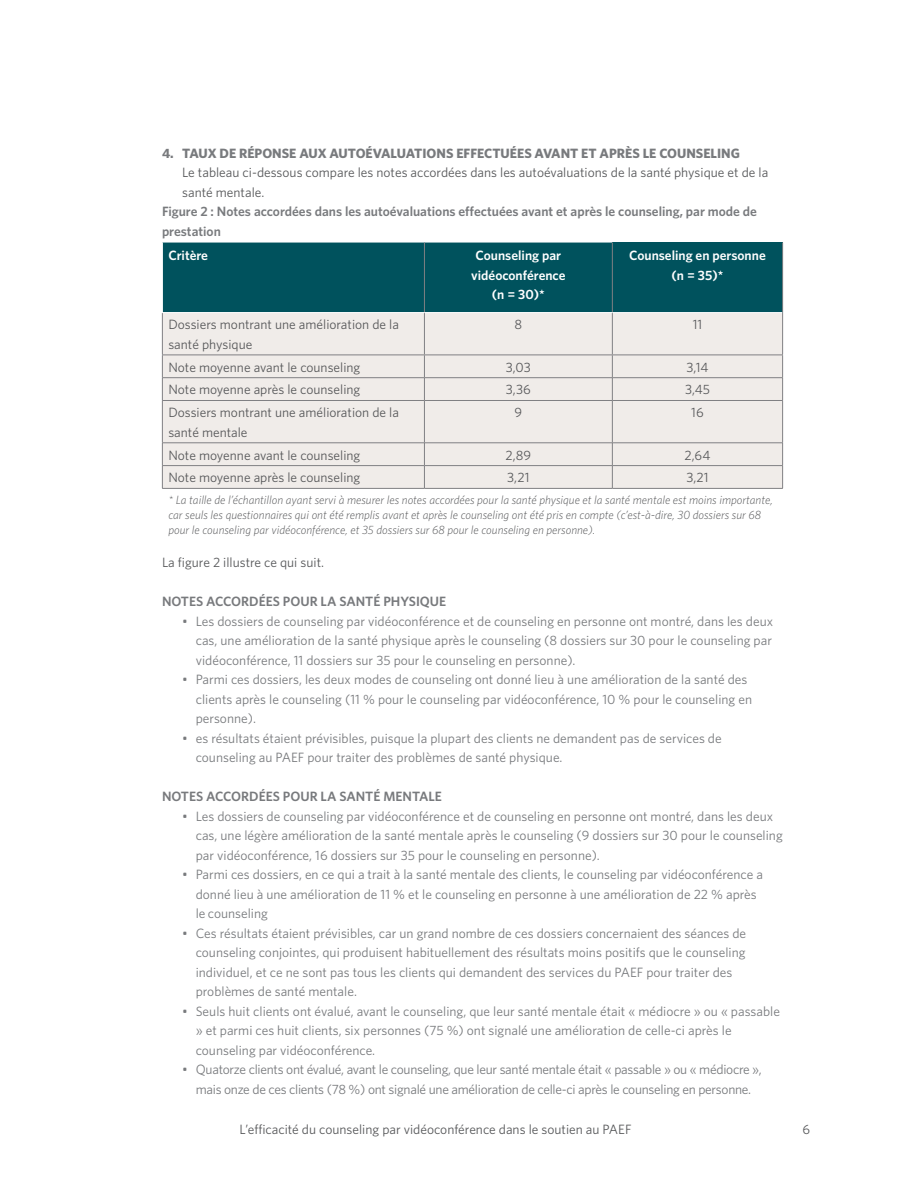
<style>
.page{position:relative;width:918px;height:1188px;background:#fff}
.page>*{position:absolute;margin:0;border:0;box-sizing:border-box;transform-origin:0 0}
.bullets{font:13.5px/19.5px "Whitney";color:#787a7d}
.numbers{font:13.5px/19.5px "Whitney";color:#57585a}
.MS_body_copy{font:13.5px/19.5px "Whitney";color:#57585a}
.bullets-2{font:13.5px/19.5px "Whitney";letter-spacing:-.02em;color:#787a7d;text-align:center}
.Subheading{font:600 13.5px/19.5px "Whitney";color:#787a7d}
.MS_body_copy-2{font:600 13.5px/19.5px "Whitney";color:#fff;text-align:center}
.MS_body_copy-3{font:italic 300 12px/15px "Whitney";color:#57585a}
.s1{font-weight:700;color:#787a7d}
</style>
<div class="page">
<div style="left:612px;top:243px;width:171px;height:70px;background:#00525d"></div>
<div style="left:613px;top:313px;width:169px;height:175px;background:#f0ece9"></div>
<hr style="left:782px;top:243px;width:1px;height:70px;background:#808083">
<hr style="left:782px;top:313px;width:1px;height:42px;background:#808083">
<hr style="left:612px;top:355px;width:171px;height:1px;background:#808083">
<hr style="left:612px;top:312px;width:170px;height:1px;background:#fff">
<hr style="left:612px;top:377px;width:171px;height:1px;background:#808083">
<svg style="left:782px;top:355px;width:1px;height:45px"></svg>
<hr style="left:612px;top:400px;width:171px;height:1px;background:#808083">
<hr style="left:782px;top:401px;width:1px;height:42px;background:#808083">
<hr style="left:612px;top:443px;width:171px;height:1px;background:#808083">
<svg style="left:162px;top:243px;width:451px;height:245px;background:#a9bebf"></svg>
<hr style="left:424px;top:465px;width:188px;height:1px;background:#808083">
<hr style="left:612px;top:465px;width:171px;height:1px;background:#808083">
<svg style="left:782px;top:444px;width:1px;height:44px"></svg>
<hr style="left:162px;top:488px;width:262px;height:1px;background:#808083">
<hr style="left:424px;top:488px;width:188px;height:1px;background:#808083">
<hr style="left:612px;top:488px;width:171px;height:1px;background:#808083">
<p class="numbers" style="left:182px;top:143px;width:588px;text-indent:-20px"><span class="s1">4. TAUX DE RÉPONSE AUX AUTOÉVALUATIONS EFFECTUÉES AVANT ET APRÈS LE COUNSELING<br></span>Le tableau ci-dessous compare les notes accordées dans les autoévaluations de la santé physique et de la santé mentale.</p>
<p class="Subheading" style="left:162px;top:201px;width:596px">Figure 2 : Notes accordées dans les autoévaluations effectuées avant et après le counseling, par mode de prestation</p>
<p class="MS_body_copy-2" style="left:168px;top:245px;width:41px">Critère</p>
<p class="MS_body_copy-2" style="left:471px;top:245px;width:96px">Counseling par vidéoconférence (n = 30)*</p>
<p class="MS_body_copy-2" style="left:629px;top:245px;width:138px">Counseling en personne (n = 35)*</p>
<p class="MS_body_copy" style="left:168px;top:315px;width:232px">Dossiers montrant une amélioration de la santé physique</p>
<p class="MS_body_copy" style="left:515px;top:315px;width:9px">8</p>
<p class="MS_body_copy" style="left:693px;top:315px;width:11px">11</p>
<p class="MS_body_copy" style="left:168px;top:357px;width:193px">Note moyenne avant le counseling</p>
<p class="MS_body_copy" style="left:506px;top:357px;width:27px">3,03</p>
<p class="MS_body_copy" style="left:686px;top:357px;width:24px">3,14</p>
<p class="MS_body_copy" style="left:168px;top:380px;width:193px">Note moyenne après le counseling</p>
<p class="MS_body_copy" style="left:506px;top:380px;width:26px">3,36</p>
<p class="MS_body_copy" style="left:685px;top:380px;width:26px">3,45</p>
<p class="MS_body_copy" style="left:168px;top:403px;width:232px">Dossiers montrant une amélioration de la santé mentale</p>
<p class="MS_body_copy" style="left:515px;top:403px;width:9px">9</p>
<p class="MS_body_copy" style="left:691px;top:403px;width:14px">16</p>
<p class="MS_body_copy" style="left:168px;top:445px;width:193px">Note moyenne avant le counseling</p>
<p class="MS_body_copy" style="left:506px;top:445px;width:27px">2,89</p>
<p class="MS_body_copy" style="left:685px;top:445px;width:27px">2,64</p>
<p class="MS_body_copy" style="left:168px;top:468px;width:193px">Note moyenne après le counseling</p>
<p class="MS_body_copy" style="left:507px;top:468px;width:24px">3,21</p>
<p class="MS_body_copy" style="left:686px;top:468px;width:24px">3,21</p>
<p class="MS_body_copy-3" style="left:168px;top:492px;width:606px">* La taille de l’échantillon ayant servi à mesurer les notes accordées pour la santé physique et la santé mentale est moins importante, car seuls les questionnaires qui ont été remplis avant et après le counseling ont été pris en compte (c’est-à-dire, 30 dossiers sur 68 pour le counseling par vidéoconférence, et 35 dossiers sur 68 pour le counseling en personne).</p>
<p class="numbers" style="left:162px;top:552px;width:164px">La figure 2 illustre ce qui suit.</p>
<p class="Subheading" style="left:162px;top:591px;width:286px">NOTES ACCORDÉES POUR LA SANTÉ PHYSIQUE</p>
<p class="bullets" style="left:196px;top:611px;width:579px;text-align:justify;text-indent:-14px">• Les dossiers de counseling par vidéoconférence et de counseling en personne ont montré, dans les deux cas, une amélioration de la santé physique après le counseling (8 dossiers sur 30 pour le counseling par vidéoconférence, 11 dossiers sur 35 pour le counseling en personne).</p>
<p class="bullets" style="left:196px;top:669px;width:558px;text-indent:-14px">• Parmi ces dossiers, les deux modes de counseling ont donné lieu à une amélioration de la santé des clients après le counseling (11 % pour le counseling par vidéoconférence, 10 % pour le counseling en personne).</p>
<p class="bullets" style="left:196px;top:728px;width:528px;text-indent:-14px">• es résultats étaient prévisibles, puisque la plupart des clients ne demandent pas de services de counseling au PAEF pour traiter des problèmes de santé physique.</p>
<p class="Subheading" style="left:162px;top:786px;width:281px">NOTES ACCORDÉES POUR LA SANTÉ MENTALE</p>
<p class="bullets" style="left:196px;top:806px;width:589px;text-indent:-14px">• Les dossiers de counseling par vidéoconférence et de counseling en personne ont montré, dans les deux cas, une légère amélioration de la santé mentale après le counseling (9 dossiers sur 30 pour le counseling par vidéoconférence, 16 dossiers sur 35 pour le counseling en personne).</p>
<p class="bullets" style="left:196px;top:864px;width:569px;text-indent:-14px">• Parmi ces dossiers, en ce qui a trait à la santé mentale des clients, le counseling par vidéoconférence a donné lieu à une amélioration de 11 % et le counseling en personne à une amélioration de 22 % après le counseling</p>
<p class="bullets" style="left:196px;top:923px;width:552px;text-indent:-14px">• Ces résultats étaient prévisibles, car un grand nombre de ces dossiers concernaient des séances de counseling conjointes, qui produisent habituellement des résultats moins positifs que le counseling individuel, et ce ne sont pas tous les clients qui demandent des services du PAEF pour traiter des problèmes de santé mentale.</p>
<p class="bullets" style="left:196px;top:1001px;width:586px;text-indent:-14px">• Seuls huit clients ont évalué, avant le counseling, que leur santé mentale était « médiocre » ou « passable » et parmi ces huit clients, six personnes (75 %) ont signalé une amélioration de celle-ci après le counseling par vidéoconférence.</p>
<p class="bullets-2" style="left:182px;top:1059px;width:581px">• Quatorze clients ont évalué, avant le counseling, que leur santé mentale était « passable » ou « médiocre », mais onze de ces clients (78 %) ont signalé une amélioration de celle-ci après le counseling en personne.</p>
<p class="numbers" style="left:240px;top:1119px;width:393px">L’efficacité du counseling par vidéoconférence dans le soutien au PAEF</p>
<p class="numbers" style="left:802px;top:1119px;width:9px">6</p>
</div>
